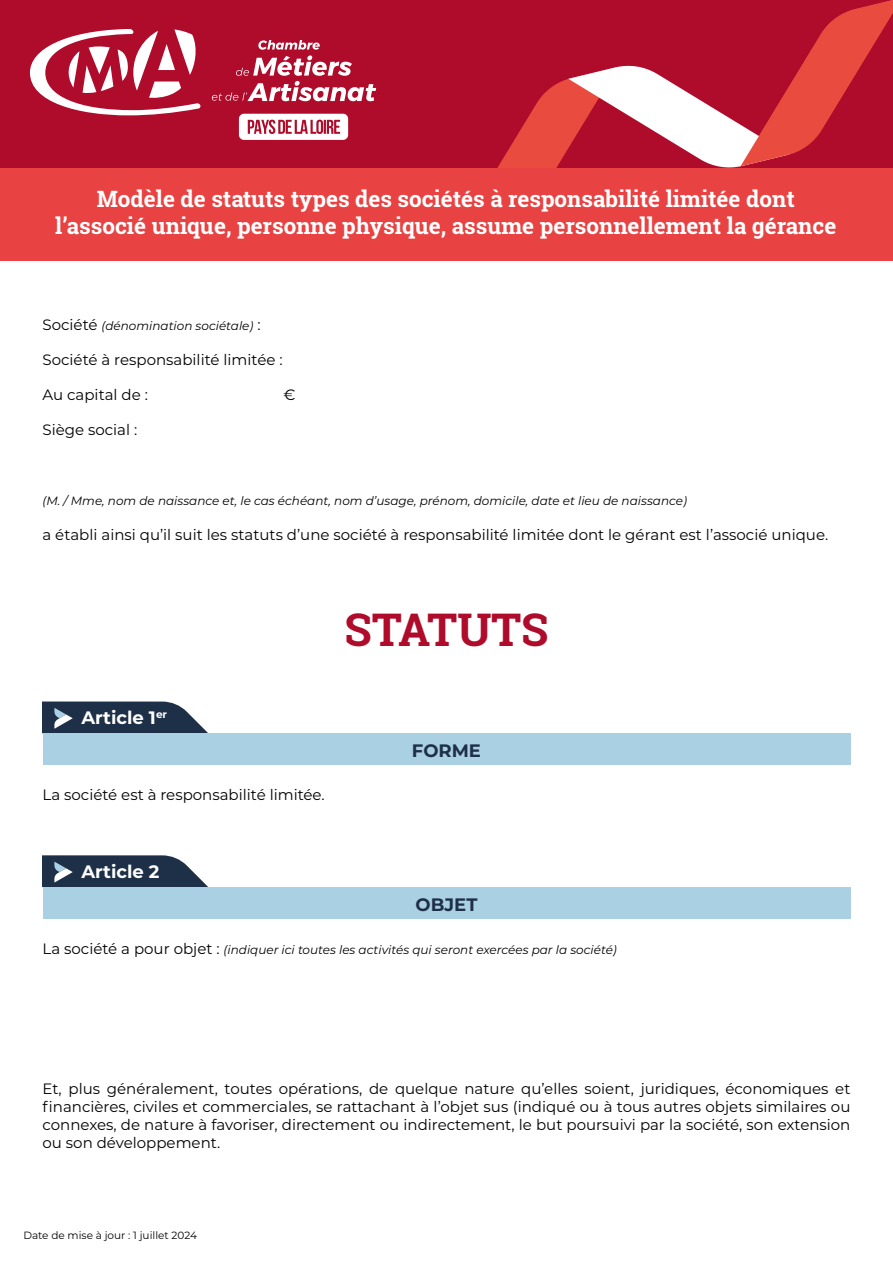
<style>
.page{position:relative;width:893px;height:1263px;background:#fff}
.page>*{position:absolute;margin:0;border:0;box-sizing:border-box;transform-origin:0 0}
.t1{font:700 45px "Roboto Slab";letter-spacing:-.005em;color:#af0b2b}
.t2{font:700 22.5px/27px "Roboto Slab";color:#fff;text-align:center}
.t3{font:700 18px "Montserrat";color:#fff}
.t4{font:700 18px "Montserrat";color:#1e2f48}
.t5{font:15px/18px "Montserrat";color:#000;text-align:justify}
.t6{font:italic 12px "Montserrat";color:#000}
.t7{font:10.5px "Montserrat";color:#000}
.s1{font-style:normal;font-size:15px}
</style>
<div class="page">
<svg style="left:43px;top:701px;width:165px;height:32px;background:#3e4d62"></svg>
<div style="left:43px;top:733px;width:807px;height:32px;background:#aad0e4"></div>
<svg style="left:43px;top:855px;width:165px;height:32px;background:#3d4c61"></svg>
<div style="left:43px;top:887px;width:807px;height:32px;background:#aad0e4"></div>
<div style="left:0;top:0;width:892px;height:169px;background:#af0b2b"></div>
<svg style="left:239px;top:114px;width:109px;height:26px;background:#eac1c9"></svg>
<svg style="left:30px;top:29px;width:171px;height:86px"></svg>
<svg style="left:212px;top:40px;width:164px;height:61px"></svg>
<svg style="left:497px;top:0;width:396px;height:235px"></svg>
<div style="left:0;top:168px;width:892px;height:92px;background:#e84242"></div>
<h2 class="t2" style="left:55px;top:185px;width:783px">Modèle de statuts types des sociétés à responsabilité limitée dont l’associé unique, personne physique, assume personnellement la gérance</h2>
<p class="t6" style="left:43px;top:318px;width:220px"><span class="s1">Société</span> (dénomination sociétale) <span class="s1">:</span></p>
<p class="t5" style="left:43px;top:350px;width:241px">Société à responsabilité limitée :</p>
<p class="t5" style="left:43px;top:385px;width:107px">Au capital de :</p>
<p class="t5" style="left:283px;top:385px;width:14px">€</p>
<p class="t5" style="left:43px;top:420px;width:96px">Siège social :</p>
<p class="t6" style="left:43px;top:493px;width:646px">(M. / Mme, nom de naissance et, le cas échéant, nom d’usage, prénom, domicile, date et lieu de naissance)</p>
<p class="t5" style="left:43px;top:525px;width:787px">a établi ainsi qu’il suit les statuts d’une société à responsabilité limitée dont le gérant est l’associé unique.</p>
<h1 class="t1" style="left:344px;top:599px;width:206px">STATUTS</h1>
<p class="t3" style="left:81px;top:705px;width:87px">Article 1<sup>er</sup></p>
<p class="t5" style="left:43px;top:785px;width:284px">La société est à responsabilité limitée.</p>
<p class="t3" style="left:81px;top:858px;width:80px">Article 2</p>
<p class="t4" style="left:412px;top:737px;width:71px">FORME</p>
<p class="t4" style="left:416px;top:891px;width:63px">OBJET</p>
<p class="t6" style="left:43px;top:941px;width:576px"><span class="s1">La société a pour objet :</span> (indiquer ici toutes les activités qui seront exercées par la société)</p>
<p class="t5" style="left:43px;top:1079px;width:809px">Et, plus généralement, toutes opérations, de quelque nature qu’elles soient, juridiques, économiques et financières, civiles et commerciales, se rattachant à l’objet sus (indiqué ou à tous autres objets similaires ou connexes, de nature à favoriser, directement ou indirectement, le but poursuivi par la société, son extension ou son développement.</p>
<p class="t7" style="left:23px;top:1228px;width:175px">Date de mise à jour : 1 juillet 2024</p>
</div>
